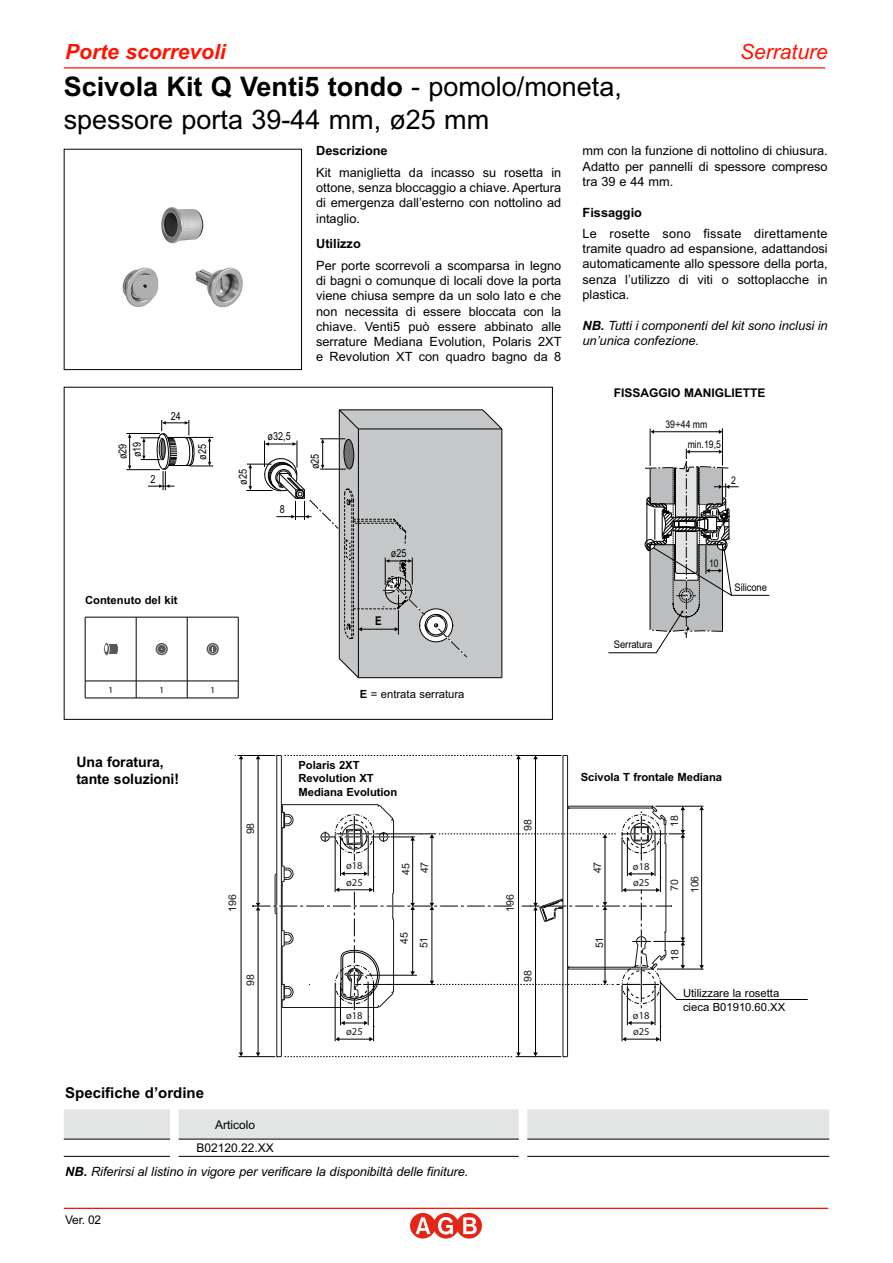
<style>
.page{position:relative;width:893px;height:1263px;background:#fff}
.page>*{position:absolute;margin:0;border:0;box-sizing:border-box;transform-origin:0 0}
.t1{font:27px/32.4px "Arial";color:#000}
.t2{font:italic 700 21px "Arial";color:#ff1300}
.t3{font:italic 21px "Arial";color:#ff1300}
.t4{font:700 15px "Arial";color:#000}
.t5{font:700 14.4px/17.2px "Arial";letter-spacing:-.005em;color:#000}
.t6{font:12.75px/15.3px "Arial";color:#000;text-align:justify}
.t7{font:italic 12.75px/15.3px "Arial";letter-spacing:-.005em;color:#000}
.t8{font:700 12.75px "Arial";color:#000}
.t9{font:12px/23.5px "Arial";color:#000;text-align:center}
.t10{font:700 12px "Arial";color:#000}
.t11{font:700 12px "Arial Narrow";color:#000}
.t12{font:700 11.25px/13.5px "Arial";letter-spacing:-.005em;color:#000}
.t13{font:11.25px/13.5px "Arial";color:#000}
.t14{font:11.1px "Arial Narrow";color:#000}
.t15{font:10.5px "Arial";color:#1a171b}
.t16{font:10.5px/16px "Myriad Pro";color:#1a171b}
.t17{font:10.5px/20.1px "Arial Narrow";color:#000}
.t18{font:10.5px "Arial";letter-spacing:-.01em;color:#000;scale:.9 1}
.t19{font:9px "Myriad Pro";color:#000}
.s1{font-weight:700}
</style>
<div class="page">
<hr style="left:64px;top:67px;width:761px;height:2px;background:#ff1300">
<svg style="left:128px;top:434px;width:3px;height:35px"></svg>
<hr style="left:126px;top:469px;width:34px;height:1px;background:#000">
<hr style="left:126px;top:433px;width:34px;height:1px;background:#000">
<svg style="left:141px;top:420px;width:72px;height:70px"></svg>
<svg style="left:246px;top:409px;width:257px;height:270px"></svg>
<div style="left:64px;top:387px;width:489px;height:333px;border:1px solid #000"></div>
<img style="left:122px;top:207px;width:121px;height:101px">
<div style="left:64px;top:149px;width:238px;height:221px;border:1px solid #000"></div>
<hr style="left:650px;top:429px;width:1px;height:37px;background:#000">
<hr style="left:653px;top:431px;width:66px;height:1px;background:#000">
<svg style="left:650px;top:430px;width:4px;height:4px"></svg>
<hr style="left:722px;top:428px;width:1px;height:38px;background:#000">
<svg style="left:608px;top:449px;width:162px;height:204px"></svg>
<div style="left:645px;top:539px;width:10px;height:10px;border:1px solid #000;border-radius:50%"></div>
<div style="left:717px;top:540px;width:10px;height:10px;border:1px solid #000;border-radius:50%"></div>
<hr style="left:276px;top:755px;width:1px;height:302px;background:#1a171b">
<hr style="left:281px;top:755px;width:1px;height:302px;background:#1a171b">
<hr style="left:567px;top:755px;width:1px;height:302px;background:#1a171b">
<hr style="left:563px;top:899px;width:1px;height:158px;background:#1a171b">
<hr style="left:563px;top:755px;width:1px;height:144px;background:#1a171b">
<hr style="left:238px;top:1056px;width:37px;height:1px;background:#000">
<hr style="left:238px;top:755px;width:37px;height:1px;background:#000">
<hr style="left:516px;top:1056px;width:45px;height:1px;background:#000">
<hr style="left:516px;top:755px;width:45px;height:1px;background:#000">
<hr style="left:340px;top:986px;width:1px;height:39px;background:#000">
<hr style="left:368px;top:986px;width:1px;height:39px;background:#000">
<hr style="left:335px;top:986px;width:1px;height:55px;background:#000">
<hr style="left:373px;top:986px;width:1px;height:55px;background:#000">
<hr style="left:627px;top:986px;width:1px;height:39px;background:#000">
<hr style="left:655px;top:986px;width:1px;height:39px;background:#000">
<hr style="left:622px;top:986px;width:1px;height:55px;background:#000">
<hr style="left:660px;top:986px;width:1px;height:55px;background:#000">
<hr style="left:339px;top:1039px;width:31px;height:1px;background:#000">
<svg style="left:369px;top:1037px;width:4px;height:4px"></svg>
<svg style="left:335px;top:1037px;width:4px;height:4px"></svg>
<svg style="left:341px;top:1016px;width:34px;height:11px"></svg>
<hr style="left:625px;top:1039px;width:32px;height:1px;background:#000">
<svg style="left:656px;top:1037px;width:4px;height:4px"></svg>
<svg style="left:622px;top:1037px;width:4px;height:4px"></svg>
<svg style="left:628px;top:1021px;width:33px;height:6px"></svg>
<hr style="left:241px;top:758px;width:1px;height:295px;background:#000">
<svg style="left:235px;top:755px;width:11px;height:4px"></svg>
<svg style="left:239px;top:1052px;width:7px;height:5px"></svg>
<hr style="left:258px;top:758px;width:1px;height:145px;background:#000">
<hr style="left:258px;top:910px;width:1px;height:143px;background:#000">
<svg style="left:256px;top:1052px;width:4px;height:4px"></svg>
<hr style="left:518px;top:758px;width:1px;height:295px;background:#000">
<svg style="left:277px;top:755px;width:248px;height:4px"></svg>
<svg style="left:277px;top:1052px;width:244px;height:5px"></svg>
<hr style="left:535px;top:758px;width:1px;height:145px;background:#000">
<hr style="left:535px;top:910px;width:1px;height:143px;background:#000">
<svg style="left:533px;top:1052px;width:5px;height:5px"></svg>
<svg style="left:253px;top:804px;width:555px;height:206px"></svg>
<svg style="left:64px;top:1109px;width:765px;height:30px;background:#e0e1e1"></svg>
<hr style="left:64px;top:1139px;width:106px;height:1px;background:#000">
<hr style="left:179px;top:1139px;width:340px;height:1px;background:#000">
<hr style="left:527px;top:1139px;width:302px;height:1px;background:#000">
<hr style="left:64px;top:1156px;width:106px;height:1px;background:#000">
<hr style="left:179px;top:1156px;width:340px;height:1px;background:#000">
<hr style="left:527px;top:1156px;width:302px;height:1px;background:#000">
<hr style="left:85px;top:698px;width:153px;height:1px;background:#000">
<svg style="left:85px;top:617px;width:154px;height:81px"></svg>
<svg style="left:410px;top:1213px;width:72px;height:25px"></svg>
<hr style="left:64px;top:1208px;width:764px;height:1px;background:#ff1300">
<h2 class="t2" style="left:65px;top:40px;width:162px">Porte scorrevoli</h2>
<h2 class="t3" style="left:740px;top:44px;width:89px">Serrature</h2>
<h1 class="t1" style="left:64px;top:73px;width:560px"><span class="s1">Scivola Kit Q Venti5 tondo</span> - pomolo/moneta, spessore porta 39-44 mm, ø25 mm</h1>
<p class="t8" style="left:316px;top:146px;width:73px">Descrizione</p>
<p class="t6" style="left:316px;top:166px;width:247px">Kit maniglietta da incasso su rosetta in ottone, senza bloccaggio a chiave. Apertura di emergenza dall’esterno con nottolino ad intaglio.</p>
<p class="t8" style="left:316px;top:239px;width:46px">Utilizzo</p>
<p class="t6" style="left:316px;top:259px;width:247px">Per porte scorrevoli a scomparsa in legno di bagni o comunque di locali dove la porta viene chiusa sempre da un solo lato e che non necessita di essere bloccata con la chiave. Venti5 può essere abbinato alle serrature Mediana Evolution, Polaris 2XT e Revolution XT con quadro bagno da 8</p>
<p class="t6" style="left:583px;top:144px;width:247px">mm con la funzione di nottolino di chiusura.<br>Adatto per pannelli di spessore compreso tra 39 e 44 mm.</p>
<p class="t8" style="left:583px;top:207px;width:61px">Fissaggio</p>
<p class="t6" style="left:583px;top:227px;width:247px">Le rosette sono fissate direttamente tramite quadro ad espansione, adattandosi automaticamente allo spessore della porta, senza l’utilizzo di viti o sottoplacche in plastica.</p>
<p class="t7" style="left:583px;top:319px;width:247px"><span class="s1">NB.</span> Tutti i componenti del kit sono inclusi in un’unica confezione.</p>
<p class="t14" style="left:171px;top:409px;width:12px">24</p>
<p class="t14" style="left:131px;top:457px;width:17px;rotate:-90deg">ø19</p>
<p class="t14" style="left:116px;top:459px;width:17px;rotate:-90deg">ø29</p>
<p class="t14" style="left:196px;top:460px;width:17px;rotate:-90deg">ø25</p>
<p class="t14" style="left:150px;top:473px;width:7px">2</p>
<p class="t14" style="left:236px;top:485px;width:17px;rotate:-90deg">ø25</p>
<p class="t14" style="left:268px;top:430px;width:25px">ø32,5</p>
<p class="t14" style="left:280px;top:503px;width:7px">8</p>
<p class="t14" style="left:309px;top:469px;width:17px;rotate:-90deg">ø25</p>
<p class="t12" style="left:85px;top:594px;width:94px">Contenuto del kit</p>
<p class="t19" style="left:108px;top:684px;width:6px">1</p>
<p class="t19" style="left:159px;top:684px;width:6px">1</p>
<p class="t19" style="left:210px;top:684px;width:6px">1</p>
<p class="t14" style="left:391px;top:547px;width:17px">ø25</p>
<p class="t11" style="left:375px;top:614px;width:8px">E</p>
<p class="t13" style="left:360px;top:689px;width:106px"><span class="s1">E</span> = entrata serratura</p>
<p class="t5" style="left:76px;top:754px;width:104px">Una foratura, tante soluzioni!</p>
<p class="t12" style="left:298px;top:759px;width:100px">Polaris 2XT<br>Revolution XT<br>Mediana Evolution</p>
<p class="t15" style="left:247px;top:834px;width:13px;rotate:-90deg">98</p>
<p class="t10" style="left:614px;top:389px;width:153px">FISSAGGIO MANIGLIETTE</p>
<p class="t17" style="left:688px;top:414px;width:35px;text-indent:-22px">39÷44 mm min.19,5</p>
<p class="t17" style="left:731px;top:470px;width:6px">2</p>
<p class="t18" style="left:614px;top:641px;width:44px">Serratura</p>
<p class="t17" style="left:709px;top:554px;width:11px">10</p>
<p class="t18" style="left:735px;top:584px;width:38px">Silicone</p>
<p class="t15" style="left:524px;top:831px;width:13px;rotate:-90deg">98</p>
<p class="t12" style="left:581px;top:772px;width:143px">Scivola T frontale Mediana</p>
<p class="t15" style="left:671px;top:827px;width:13px;rotate:-90deg">18</p>
<p class="t15" style="left:229px;top:912px;width:19px;rotate:-90deg">196</p>
<p class="t15" style="left:247px;top:985px;width:13px;rotate:-90deg">98</p>
<p class="t4" style="left:65px;top:1087px;width:140px">Specifiche d’ordine</p>
<p class="t9" style="left:197px;top:1114px;width:79px">Articolo<br>B02120.22.XX</p>
<p class="t16" style="left:346px;top:858px;width:18px">ø18 ø25</p>
<p class="t15" style="left:402px;top:875px;width:13px;rotate:-90deg">45</p>
<p class="t15" style="left:400px;top:944px;width:13px;rotate:-90deg">45</p>
<p class="t15" style="left:420px;top:873px;width:13px;rotate:-90deg">47</p>
<p class="t15" style="left:594px;top:873px;width:13px;rotate:-90deg">47</p>
<p class="t15" style="left:420px;top:948px;width:13px;rotate:-90deg">51</p>
<p class="t15" style="left:506px;top:912px;width:19px;rotate:-90deg">196</p>
<p class="t15" style="left:524px;top:982px;width:13px;rotate:-90deg">98</p>
<p class="t15" style="left:596px;top:948px;width:13px;rotate:-90deg">51</p>
<p class="t16" style="left:633px;top:858px;width:18px">ø18 ø25</p>
<p class="t16" style="left:346px;top:1007px;width:18px">ø18 ø25</p>
<p class="t16" style="left:633px;top:1007px;width:18px">ø18 ø25</p>
<p class="t7" style="left:65px;top:1165px;width:404px"><span class="s1">NB.</span> Riferirsi al listino in vigore per verificare la disponibiltà delle finiture.</p>
<p class="t9" style="left:65px;top:1209px;width:37px">Ver. 02</p>
<p class="t15" style="left:671px;top:891px;width:13px;rotate:-90deg">70</p>
<p class="t15" style="left:691px;top:893px;width:19px;rotate:-90deg">106</p>
<p class="t15" style="left:671px;top:961px;width:13px;rotate:-90deg">18</p>
<p class="t13" style="left:683px;top:987px;width:104px">Utilizzare la rosetta cieca B01910.60.XX</p>
</div>
